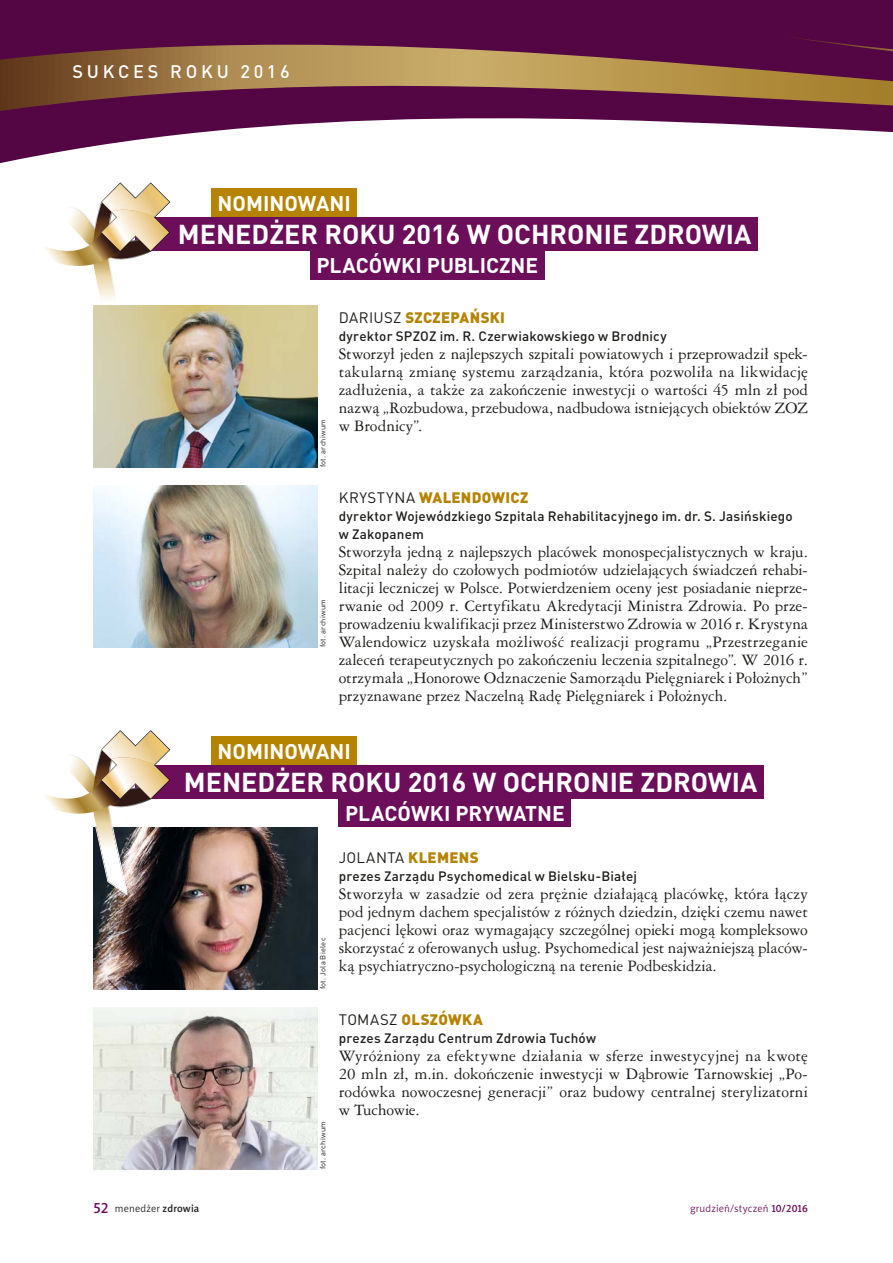
<style>
.page{position:relative;width:893px;height:1263px;background:#fff}
.page>*{position:absolute;margin:0;border:0;box-sizing:border-box;transform-origin:0 0}
.t1{font:700 27px "DIN Pro";color:#fff}
.t2{font:700 21px "DIN Pro";color:#fff}
.t3{font:500 18px "DIN Pro";letter-spacing:.21em;color:#fff}
.t4{font:15px/18px "Ameri Garmnd PL";color:#1d1d1b;text-align:justify}
.t5{font:900 15px "DIN Pro";letter-spacing:.02em;color:#b58300}
.t6{font:15px "DIN Pro";letter-spacing:.025em;color:#1d1d1b}
.t7{font:500 13.5px/18px "DIN Pro";letter-spacing:.01em;color:#1d1d1b}
.t8{font:10.5px "Naomi Sans EFNTT Light";letter-spacing:.015em;color:#6c0e5a}
.t9{font:10.5px "Naomi Sans EFNTT Light";letter-spacing:.015em;color:#1d1d1b}
.t10{font:7.5px "DIN Pro";letter-spacing:.025em;color:#1d1d1b}
.s1{font-weight:400;color:#1d1d1b}
.s2{font-weight:900;color:#b58300}
.s3{font-family:"Naomi Sans EFNTT Medium";font-size:15px;color:#6c0e5a}
.s4{font-family:"Naomi Sans EFNTT Medium"}
</style>
<div class="page">
<svg style="left:0;top:0;width:893px;height:164px;fill:#540644"></svg>
<svg style="left:0;top:45px;width:893px;height:66px;background:#844f46"></svg>
<svg style="left:784px;top:36px;width:109px;height:15px;background:#560b42"></svg>
<div style="left:136px;top:217px;width:622px;height:34px;background:#6c0e5a"></div>
<div style="left:211px;top:188px;width:146px;height:29px;background:#b58300"></div>
<div style="left:310px;top:251px;width:234px;height:28px;background:#6c0e5a"></div>
<svg style="left:45px;top:182px;width:125px;height:166px"></svg>
<img style="left:94px;top:305px;width:223px;height:162px">
<img style="left:94px;top:827px;width:223px;height:162px">
<img style="left:94px;top:485px;width:223px;height:162px">
<img style="left:94px;top:1007px;width:223px;height:162px">
<div style="left:339px;top:798px;width:232px;height:29px;background:#6c0e5a"></div>
<div style="left:136px;top:765px;width:628px;height:33px;background:#6c0e5a"></div>
<div style="left:211px;top:736px;width:146px;height:29px;background:#b58300"></div>
<svg style="left:45px;top:730px;width:125px;height:165px"></svg>
<p class="t3" style="left:72px;top:59px;width:219px">SUKCES ROKU 2016</p>
<h2 class="t2" style="left:218px;top:189px;width:135px">NOMINOWANI</h2>
<h1 class="t1" style="left:178px;top:216px;width:575px">MENEDŻER ROKU 2016 W OCHRONIE ZDROWIA</h1>
<h2 class="t2" style="left:316px;top:251px;width:223px">PLACÓWKI PUBLICZNE</h2>
<p class="t5" style="left:339px;top:308px;width:168px"><span class="s1">DARIUSZ</span> SZCZEPAŃSKI</p>
<p class="t7" style="left:339px;top:327px;width:329px">dyrektor SPZOZ im. R. Czerwiakowskiego w Brodnicy</p>
<p class="t4" style="left:339px;top:345px;width:471px">Stworzył jeden z najlepszych szpitali powiatowych i przeprowadził spek&shy;takularną zmianę systemu zarządzania, która pozwoliła na likwidację zadłużenia, a także za zakończenie inwestycji o wartości 45 mln zł pod nazwą „Rozbudowa, przebudowa, nadbudowa istniejących obiektów ZOZ w Brodnicy”.</p>
<p class="t10" style="left:318px;top:467px;width:50px;rotate:-90deg">fot. archiwum</p>
<p class="t10" style="left:318px;top:647px;width:50px;rotate:-90deg">fot. archiwum</p>
<p class="t5" style="left:339px;top:488px;width:191px"><span class="s1">KRYSTYNA</span> WALENDOWICZ</p>
<p class="t7" style="left:339px;top:507px;width:455px">dyrektor Wojewódzkiego Szpitala Rehabilitacyjnego im. dr. S. Jasińskiego w Zakopanem</p>
<p class="t4" style="left:339px;top:543px;width:471px">Stworzyła jedną z najlepszych placówek monospecjalistycznych w kraju.<br>Szpital należy do czołowych podmiotów udzielających świadczeń rehabi&shy;litacji leczniczej w Polsce. Potwierdzeniem oceny jest posiadanie nieprze&shy;rwanie od 2009 r. Certyfikatu Akredytacji Ministra Zdrowia. Po prze&shy;prowadzeniu kwalifikacji przez Ministerstwo Zdrowia w 2016 r. Krystyna Walendowicz uzyskała możliwość realizacji programu „Przestrzeganie zaleceń terapeutycznych po zakończeniu leczenia szpitalnego”. W 2016 r. otrzymała „Honorowe Odznaczenie Samorządu Pielęgniarek i Położnych” przyznawane przez Naczelną Radę Pielęgniarek i Położnych.</p>
<h2 class="t2" style="left:218px;top:737px;width:135px">NOMINOWANI</h2>
<h1 class="t1" style="left:184px;top:764px;width:575px">MENEDŻER ROKU 2016 W OCHRONIE ZDROWIA</h1>
<p class="t10" style="left:318px;top:989px;width:53px;rotate:-90deg">fot. Jola Bielec</p>
<p class="t10" style="left:318px;top:1169px;width:50px;rotate:-90deg">fot. archiwum</p>
<h2 class="t2" style="left:345px;top:799px;width:221px">PLACÓWKI PRYWATNE</h2>
<p class="t6" style="left:339px;top:848px;width:141px">JOLANTA <span class="s2">KLEMENS</span></p>
<p class="t7" style="left:339px;top:867px;width:300px">prezes Zarządu Psychomedical w Bielsku-Białej</p>
<p class="t4" style="left:339px;top:885px;width:471px">Stworzyła w zasadzie od zera prężnie działającą placówkę, która łączy pod jednym dachem specjalistów z różnych dziedzin, dzięki czemu nawet pacjenci lękowi oraz wymagający szczególnej opieki mogą kompleksowo skorzystać z oferowanych usług. Psychomedical jest najważniejszą placów&shy;ką psychiatryczno-psychologiczną na terenie Podbeskidzia.</p>
<p class="t5" style="left:339px;top:1010px;width:146px"><span class="s1">TOMASZ</span> OLSZÓWKA</p>
<p class="t7" style="left:339px;top:1029px;width:259px">prezes Zarządu Centrum Zdrowia Tuchów</p>
<p class="t4" style="left:339px;top:1047px;width:471px">Wyróżniony za efektywne działania w sferze inwestycyjnej na kwotę 20 mln zł, m.in. dokończenie inwestycji w Dąbrowie Tarnowskiej „Po&shy;rodówka nowoczesnej generacji” oraz budowy centralnej sterylizatorni w Tuchowie.</p>
<p class="t9" style="left:94px;top:1202px;width:107px"><span class="s3">52</span> menedżer <span class="s4">zdrowia</span></p>
<p class="t8" style="left:690px;top:1202px;width:119px">grudzień/styczeń <span class="s4">10/2016</span></p>
</div>
